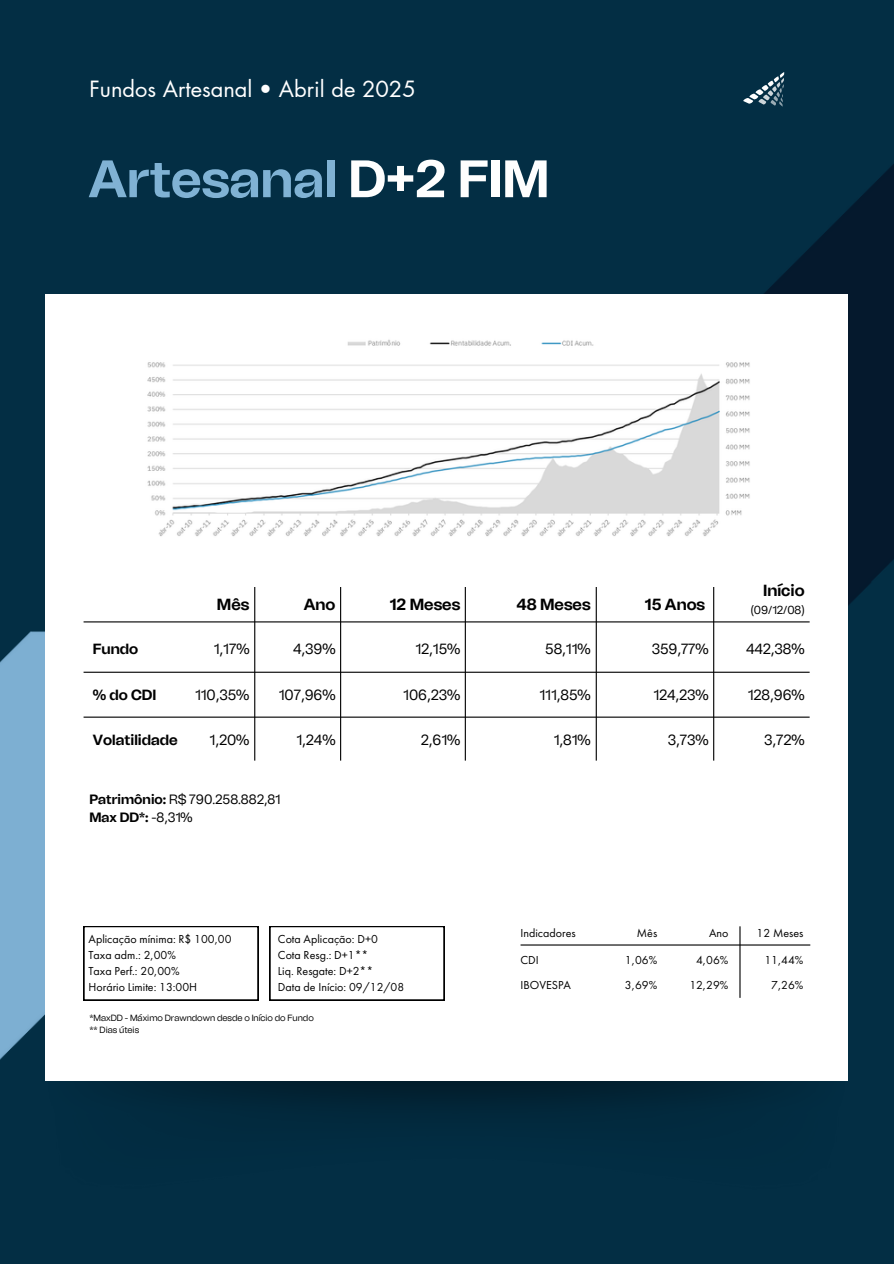
<style>
.page{position:relative;width:894px;height:1264px;background:#fff}
.page>*{position:absolute;margin:0;border:0;box-sizing:border-box;transform-origin:0 0}
.t1{font:700 52.5px "Tomato Grotesk";color:#80b2d4}
.t2{font:21.9px "Futura LT Pro";color:#fff}
.t3{font:700 16.05px "Tomato Grotesk";color:#000}
.t4{font:14.7px "Tomato Grotesk";color:#000}
.t5{font:700 14.7px "Tomato Grotesk";color:#000}
.t6{font:13.5px/18px "Tomato Grotesk";color:#000}
.t7{font:12px "Futura PT";color:#000}
.t8{font:11.55px "Tomato Grotesk";color:#000}
.t9{font:9px "Tomato Grotesk";color:#000}
.s1{color:#fefefe}
.s2{font-weight:700}
</style>
<div class="page">
<img style="left:0;top:0;width:893px;height:1263px">
<div style="left:45px;top:294px;width:802px;height:786px;background:#fff"></div>
<hr style="left:254px;top:586px;width:1px;height:174px;background:#000">
<hr style="left:340px;top:586px;width:1px;height:174px;background:#000">
<hr style="left:464px;top:586px;width:2px;height:174px;background:#000">
<hr style="left:595px;top:586px;width:1px;height:174px;background:#000">
<hr style="left:713px;top:586px;width:1px;height:174px;background:#000">
<hr style="left:84px;top:671px;width:725px;height:1px;background:#000">
<hr style="left:84px;top:716px;width:725px;height:1px;background:#000">
<hr style="left:84px;top:621px;width:725px;height:1px;background:#000">
<svg style="left:84px;top:926px;width:174px;height:74px"></svg>
<svg style="left:269px;top:926px;width:175px;height:74px"></svg>
<svg style="left:743px;top:72px;width:41px;height:35px"></svg>
<hr style="left:739px;top:926px;width:1px;height:71px;background:#000">
<hr style="left:520px;top:944px;width:290px;height:1px;background:#000">
<img style="left:147px;top:339px;width:603px;height:248px">
<h2 class="t2" style="left:89px;top:79px;width:328px">Fundos Artesanal • Abril de 2025</h2>
<h1 class="t1" style="left:88px;top:147px;width:462px">Artesanal <span class="s1">D+2 FIM</span></h1>
<p class="t5" style="left:93px;top:639px;width:47px">Fundo</p>
<p class="t5" style="left:93px;top:685px;width:65px">% do CDI</p>
<p class="t5" style="left:93px;top:730px;width:86px">Volatilidade</p>
<h3 class="t3" style="left:217px;top:594px;width:34px">Mês</h3>
<h3 class="t4" style="left:214px;top:640px;width:37px">1,17%</h3>
<h3 class="t4" style="left:195px;top:685px;width:56px">110,35%</h3>
<h3 class="t4" style="left:209px;top:730px;width:41px">1,20%</h3>
<p class="t3" style="left:304px;top:594px;width:33px">Ano</p>
<h3 class="t4" style="left:293px;top:640px;width:44px">4,39%</h3>
<h4 class="t4" style="left:279px;top:685px;width:58px">107,96%</h4>
<h4 class="t4" style="left:296px;top:730px;width:40px">1,24%</h4>
<h4 class="t6" style="left:89px;top:790px;width:192px"><span class="s2">Patrimônio:</span> R$ 790.258.882,81<br><span class="s2">Max DD*:</span> -8,31%</h4>
<h4 class="t3" style="left:390px;top:594px;width:72px">12 Meses</h4>
<h4 class="t3" style="left:516px;top:594px;width:76px">48 Meses</h4>
<h4 class="t3" style="left:644px;top:594px;width:62px">15 Anos</h4>
<h4 class="t4" style="left:415px;top:640px;width:46px">12,15%</h4>
<p class="t4" style="left:545px;top:640px;width:47px">58,11%</p>
<h3 class="t4" style="left:651px;top:640px;width:58px">359,77%</h3>
<h4 class="t4" style="left:403px;top:685px;width:58px">106,23%</h4>
<h4 class="t4" style="left:421px;top:730px;width:41px">2,61%</h4>
<h4 class="t4" style="left:539px;top:685px;width:52px">111,85%</h4>
<h4 class="t4" style="left:553px;top:730px;width:38px">1,81%</h4>
<h4 class="t4" style="left:653px;top:685px;width:57px">124,23%</h4>
<h4 class="t4" style="left:667px;top:730px;width:42px">3,73%</h4>
<h5 class="t3" style="left:762px;top:580px;width:43px">Início</h5>
<p class="t8" style="left:750px;top:603px;width:55px">(09/12/08)</p>
<p class="t4" style="left:745px;top:640px;width:60px">442,38%</p>
<h3 class="t4" style="left:747px;top:685px;width:58px">128,96%</h3>
<h4 class="t4" style="left:763px;top:730px;width:42px">3,72%</h4>
<p class="t7" style="left:88px;top:931px;width:144px">Aplicação mínima: R$ 100,00</p>
<p class="t7" style="left:88px;top:947px;width:89px">Taxa adm.: 2,00%</p>
<p class="t7" style="left:88px;top:963px;width:93px">Taxa Perf.: 20,00%</p>
<h3 class="t7" style="left:88px;top:979px;width:110px">Horário Limite: 13:00H</h3>
<h4 class="t7" style="left:278px;top:931px;width:101px">Cota Aplicação: D+0</h4>
<h4 class="t7" style="left:278px;top:947px;width:92px">Cota Resg.: D+1**</h4>
<h4 class="t7" style="left:278px;top:963px;width:97px">Liq. Resgate: D+2**</h4>
<h4 class="t7" style="left:278px;top:979px;width:128px">Data de Início: 09/12/08</h4>
<p class="t9" style="left:89px;top:1012px;width:226px">*MaxDD - Máximo Drawndown desde o Início do Fundo</p>
<p class="t9" style="left:89px;top:1024px;width:51px">** Dias úteis</p>
<p class="t7" style="left:520px;top:925px;width:57px">Indicadores</p>
<p class="t7" style="left:520px;top:951px;width:20px">CDI</p>
<p class="t7" style="left:520px;top:976px;width:52px">IBOVESPA</p>
<p class="t7" style="left:636px;top:925px;width:22px">Mês</p>
<p class="t7" style="left:624px;top:951px;width:34px">1,06%</p>
<p class="t7" style="left:624px;top:976px;width:34px">3,69%</p>
<p class="t7" style="left:708px;top:925px;width:21px">Ano</p>
<p class="t7" style="left:696px;top:951px;width:34px">4,06%</p>
<p class="t7" style="left:689px;top:976px;width:41px">12,29%</p>
<p class="t7" style="left:756px;top:925px;width:48px">12 Meses</p>
<p class="t7" style="left:764px;top:951px;width:41px">11,44%</p>
<p class="t7" style="left:771px;top:976px;width:34px">7,26%</p>
</div>
